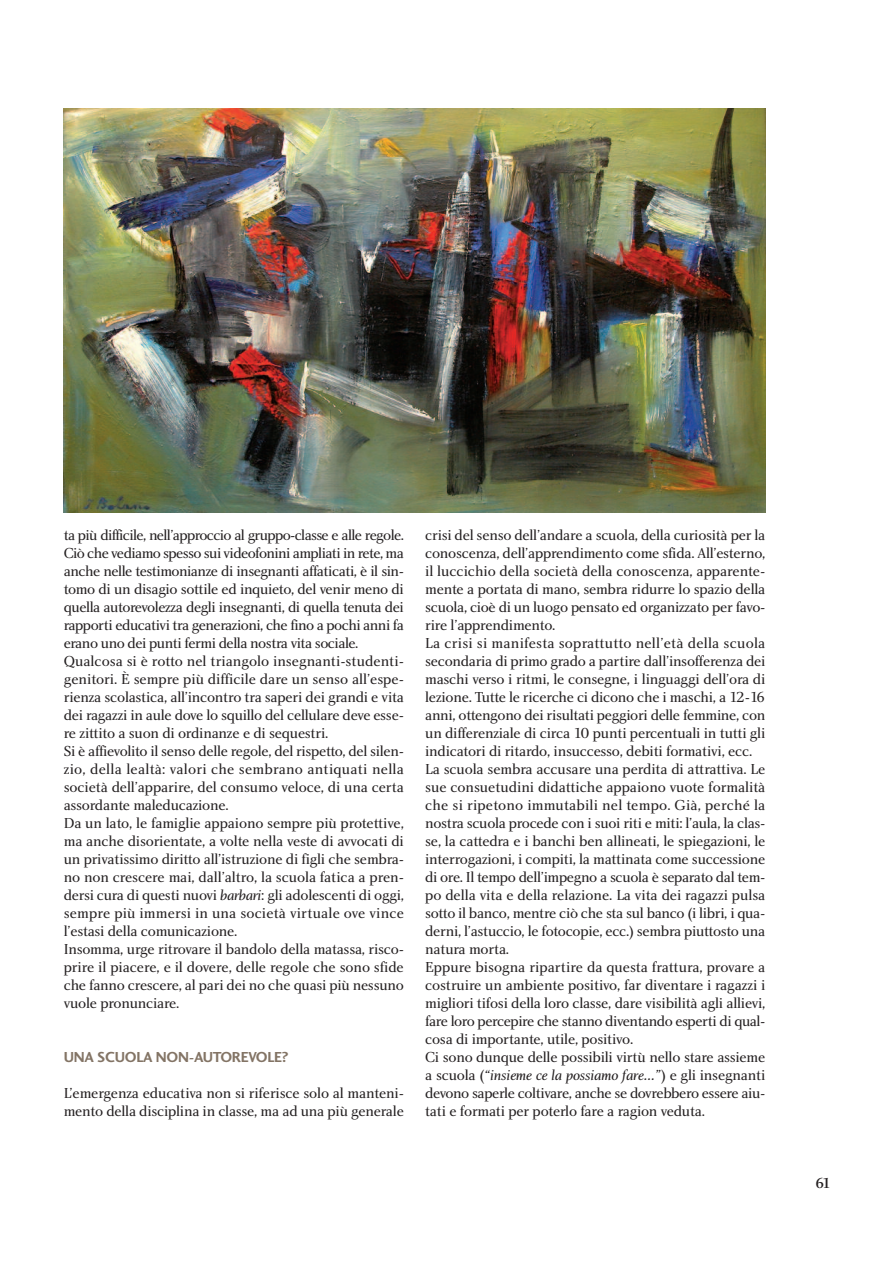
<style>
.page{position:relative;width:893px;height:1263px;background:#fff}
.page>*{position:absolute;margin:0;border:0;box-sizing:border-box;transform-origin:0 0}
.t1{font:15px/18px "Charlotte Book Plain";letter-spacing:-.02em;color:#231f20}
.t2{font:15px "Charlotte Book Italic Plain";letter-spacing:-.015em;color:#231f20}
.t3{font:15px "Charlotte Sans Bold Plain";letter-spacing:-.02em;color:#837465}
.t4{font:15px "Charlotte Medium Plain";color:#231f20}
.s1{font-family:"Charlotte Book Italic Plain"}
.s2{font-family:"Charlotte Book Plain"}
</style>
<div class="page">
<img style="left:64px;top:108px;width:701px;height:405px">
<p class="t1" style="left:64px;top:527px;width:342px">ta più difficile, nell’approccio al gruppo-classe e alle regole.<br>Ciò che vediamo spesso sui videofonini ampliati in rete, ma anche nelle testimonianze di insegnanti affaticati, è il sin&shy;tomo di un disagio sottile ed inquieto, del venir meno di quella autorevolezza degli insegnanti, di quella tenuta dei rapporti educativi tra generazioni, che fino a pochi anni fa erano uno dei punti fermi della nostra vita sociale.<br>Qualcosa si è rotto nel triangolo insegnanti-studenti&shy;genitori. È sempre più difficile dare un senso all’espe&shy;rienza scolastica, all’incontro tra saperi dei grandi e vita dei ragazzi in aule dove lo squillo del cellulare deve esse&shy;re zittito a suon di ordinanze e di sequestri.<br>Si è affievolito il senso delle regole, del rispetto, del silen&shy;zio, della lealtà: valori che sembrano antiquati nella società dell’apparire, del consumo veloce, di una certa assordante maleducazione.<br>Da un lato, le famiglie appaiono sempre più protettive, ma anche disorientate, a volte nella veste di avvocati di un privatissimo diritto all’istruzione di figli che sembra&shy;no non crescere mai, dall’altro, la scuola fatica a pren&shy;dersi cura di questi nuovi <span class="s1">barbari</span>: gli adolescenti di oggi, sempre più immersi in una società virtuale ove vince l’estasi della comunicazione.<br>Insomma, urge ritrovare il bandolo della matassa, risco&shy;prire il piacere, e il dovere, delle regole che sono sfide che fanno crescere, al pari dei no che quasi più nessuno vuole pronunciare.</p>
<p class="t3" style="left:64px;top:1051px;width:226px">UNA SCUOLA NON-AUTOREVOLE?</p>
<p class="t1" style="left:64px;top:1085px;width:342px">L’emergenza educativa non si riferisce solo al manteni&shy;mento della disciplina in classe, ma ad una più generale</p>
<p class="t1" style="left:425px;top:527px;width:342px">crisi del senso dell’andare a scuola, della curiosità per la conoscenza, dell’apprendimento come sfida. All’esterno, il luccichio della società della conoscenza, apparente&shy;mente a portata di mano, sembra ridurre lo spazio della scuola, cioè di un luogo pensato ed organizzato per favo&shy;rire l’apprendimento.<br>La crisi si manifesta soprattutto nell’età della scuola secondaria di primo grado a partire dall’insofferenza dei maschi verso i ritmi, le consegne, i linguaggi dell’ora di lezione. Tutte le ricerche ci dicono che i maschi, a 12-16 anni, ottengono dei risultati peggiori delle femmine, con un differenziale di circa 10 punti percentuali in tutti gli indicatori di ritardo, insuccesso, debiti formativi, ecc.<br>La scuola sembra accusare una perdita di attrattiva. Le sue consuetudini didattiche appaiono vuote formalità che si ripetono immutabili nel tempo. Già, perché la nostra scuola procede con i suoi riti e miti: l’aula, la clas&shy;se, la cattedra e i banchi ben allineati, le spiegazioni, le interrogazioni, i compiti, la mattinata come successione di ore. Il tempo dell’impegno a scuola è separato dal tem&shy;po della vita e della relazione. La vita dei ragazzi pulsa sotto il banco, mentre ciò che sta sul banco (i libri, i qua&shy;derni, l’astuccio, le fotocopie, ecc.) sembra piuttosto una natura morta.<br>Eppure bisogna ripartire da questa frattura, provare a costruire un ambiente positivo, far diventare i ragazzi i migliori tifosi della loro classe, dare visibilità agli allievi, fare loro percepire che stanno diventando esperti di qual&shy;cosa di importante, utile, positivo.<br>Ci sono dunque delle possibili virtù nello stare assieme</p>
<p class="t2" style="left:425px;top:1069px;width:342px"><span class="s2">a scuola (</span>“insieme ce la possiamo fare...”<span class="s2">) e gli insegnanti</span></p>
<p class="t1" style="left:425px;top:1085px;width:342px">devono saperle coltivare, anche se dovrebbero essere aiu&shy;tati e formati per poterlo fare a ragion veduta.</p>
<p class="t4" style="left:815px;top:1177px;width:18px">61</p>
</div>
